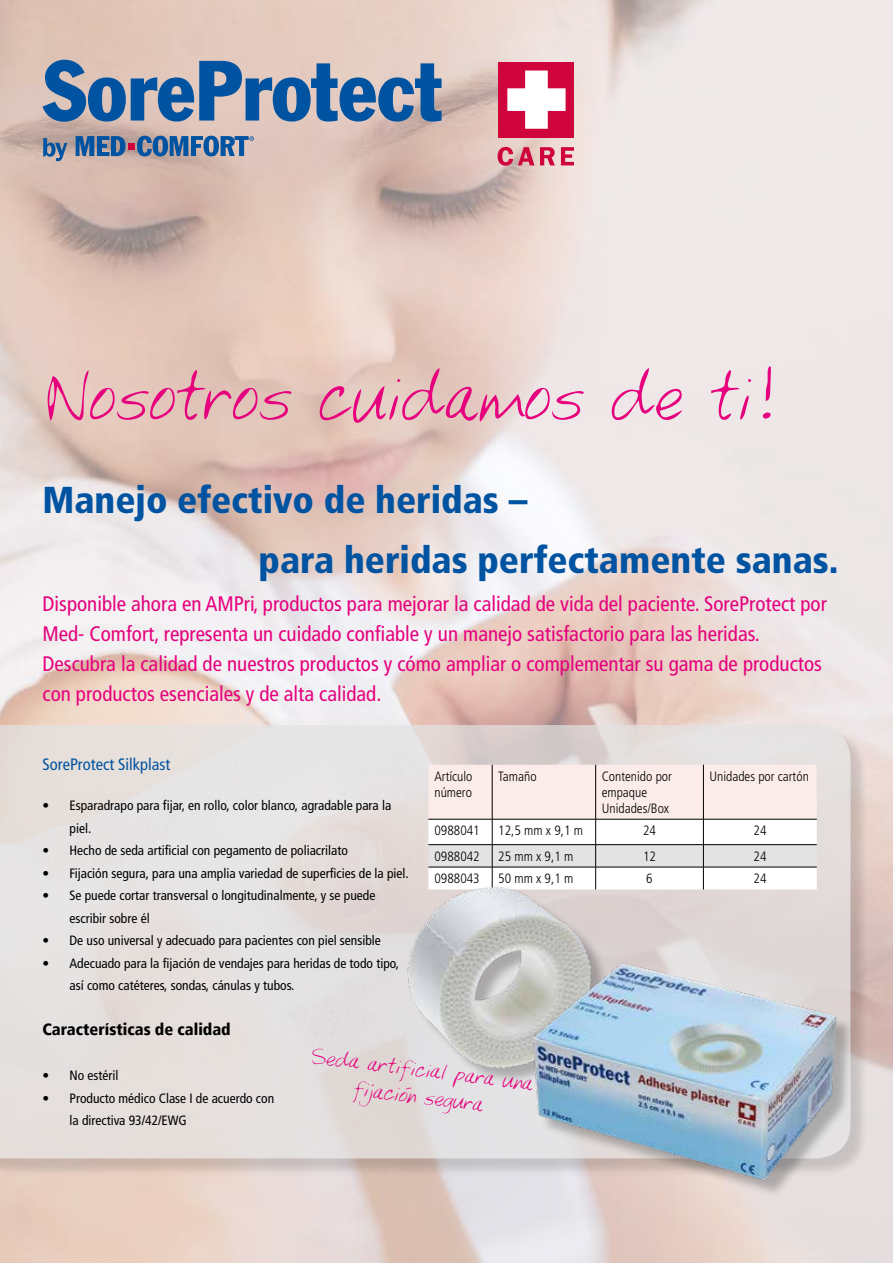
<style>
.page{position:relative;width:893px;height:1263px;background:#fff}
.page>*{position:absolute;margin:0;border:0;box-sizing:border-box;transform-origin:0 0}
.t1{font:72px "Kyles Hand";color:#e6007d}
.t2{font:900 condensed 37.5px/60px "Frutiger LT Pro";color:#0053a1}
.t3{font:22.5px/27px "Kyles Hand";color:#e6007d;text-align:center}
.t4{font:condensed 21px/30px "Frutiger LT Pro";color:#e6007d}
.t5{font:900 condensed 16.5px "Frutiger LT";color:#000}
.t6{font:condensed 16.5px "Frutiger LT";color:#0053a1}
.t7{font:condensed 13.5px/22.5px "Frutiger LT";color:#000}
.t8{font:300 condensed 13.5px/16.2px "Frutiger LT Pro";color:#000}
</style>
<div class="page">
<img style="left:0;top:0;width:893px;height:1263px">
<div style="left:0;top:727px;width:869px;height:450px;background:#000;opacity:.2"></div>
<svg style="left:0;top:725px;width:850px;height:433px;background:#e4dfdd"></svg>
<svg style="left:43px;top:138px;width:24px;height:23px"></svg>
<svg style="left:76px;top:136px;width:178px;height:20px;background:#5477a2"></svg>
<svg style="left:43px;top:60px;width:399px;height:62px;background:#738eaf"></svg>
<svg style="left:498px;top:147px;width:36px;height:19px"></svg>
<svg style="left:540px;top:147px;width:15px;height:18px"></svg>
<svg style="left:561px;top:147px;width:13px;height:18px"></svg>
<div style="left:498px;top:62px;width:76px;height:76px;background:#d0043c"></div>
<svg style="left:507px;top:71px;width:59px;height:58px"></svg>
<svg style="left:428px;top:765px;width:389px;height:124px"></svg>
<img style="left:364px;top:835px;width:278px;height:273px">
<img style="left:500px;top:935px;width:376px;height:262px">
<h1 class="t1" style="left:43px;top:347px;width:731px">Nosotros cuidamos de ti!</h1>
<h2 class="t2" style="left:259px;top:470px;width:582px;text-indent:-216px">Manejo efectivo de heridas –<br>para heridas perfectamente sanas.</h2>
<p class="t4" style="left:43px;top:589px;width:786px">Disponible ahora en AMPri, productos para mejorar la calidad de vida del paciente. SoreProtect por Med- Comfort, representa un cuidado confiable y un manejo satisfactorio para las heridas.<br>Descubra la calidad de nuestros productos y cómo ampliar o complementar su gama de productos con productos esenciales y de alta calidad.</p>
<p class="t6" style="left:43px;top:754px;width:129px">SoreProtect Silkplast</p>
<p class="t7" style="left:70px;top:794px;width:323px;text-indent:-27px">• Esparadrapo para fijar, en rollo, color blanco, agradable para la piel.</p>
<p class="t7" style="left:43px;top:839px;width:307px">• Hecho de seda artificial con pegamento de poliacrilato</p>
<p class="t7" style="left:43px;top:862px;width:368px">• Fijación segura, para una amplia variedad de superficies de la piel.</p>
<p class="t7" style="left:70px;top:884px;width:307px;text-indent:-27px">• Se puede cortar transversal o longitudinalmente, y se puede escribir sobre él</p>
<p class="t7" style="left:43px;top:929px;width:340px">• De uso universal y adecuado para pacientes con piel sensible</p>
<p class="t7" style="left:70px;top:952px;width:331px;text-indent:-27px">• Adecuado para la fijación de vendajes para heridas de todo tipo, así como catéteres, sondas, cánulas y tubos.</p>
<p class="t5" style="left:43px;top:1019px;width:190px">Características de calidad</p>
<p class="t7" style="left:43px;top:1064px;width:77px">• No estéril</p>
<p class="t7" style="left:70px;top:1087px;width:206px;text-indent:-27px">• Producto médico Clase I de acuerdo con la directiva 93/42/EWG</p>
<p class="t8" style="left:434px;top:768px;width:40px">Artículo número</p>
<p class="t8" style="left:498px;top:768px;width:40px">Tamaño</p>
<p class="t8" style="left:602px;top:768px;width:72px">Contenido por empaque<br>Unidades/Box</p>
<p class="t8" style="left:709px;top:768px;width:101px">Unidades por cartón</p>
<p class="t8" style="left:434px;top:823px;width:47px">0988041</p>
<p class="t8" style="left:498px;top:823px;width:86px">12,5 mm x 9,1 m</p>
<p class="t8" style="left:643px;top:823px;width:14px">24</p>
<p class="t8" style="left:754px;top:823px;width:14px">24</p>
<p class="t8" style="left:434px;top:848px;width:47px">0988042</p>
<p class="t8" style="left:498px;top:848px;width:77px">25 mm x 9,1 m</p>
<p class="t8" style="left:643px;top:848px;width:14px">12</p>
<p class="t8" style="left:754px;top:848px;width:14px">24</p>
<p class="t8" style="left:434px;top:870px;width:47px">0988043</p>
<p class="t8" style="left:498px;top:870px;width:77px">50 mm x 9,1 m</p>
<p class="t8" style="left:646px;top:870px;width:8px">6</p>
<p class="t8" style="left:754px;top:870px;width:14px">24</p>
<h3 class="t3" style="left:312px;top:1043px;width:226px;rotate:7deg">Seda artificial para una fijación segura</h3>
</div>
